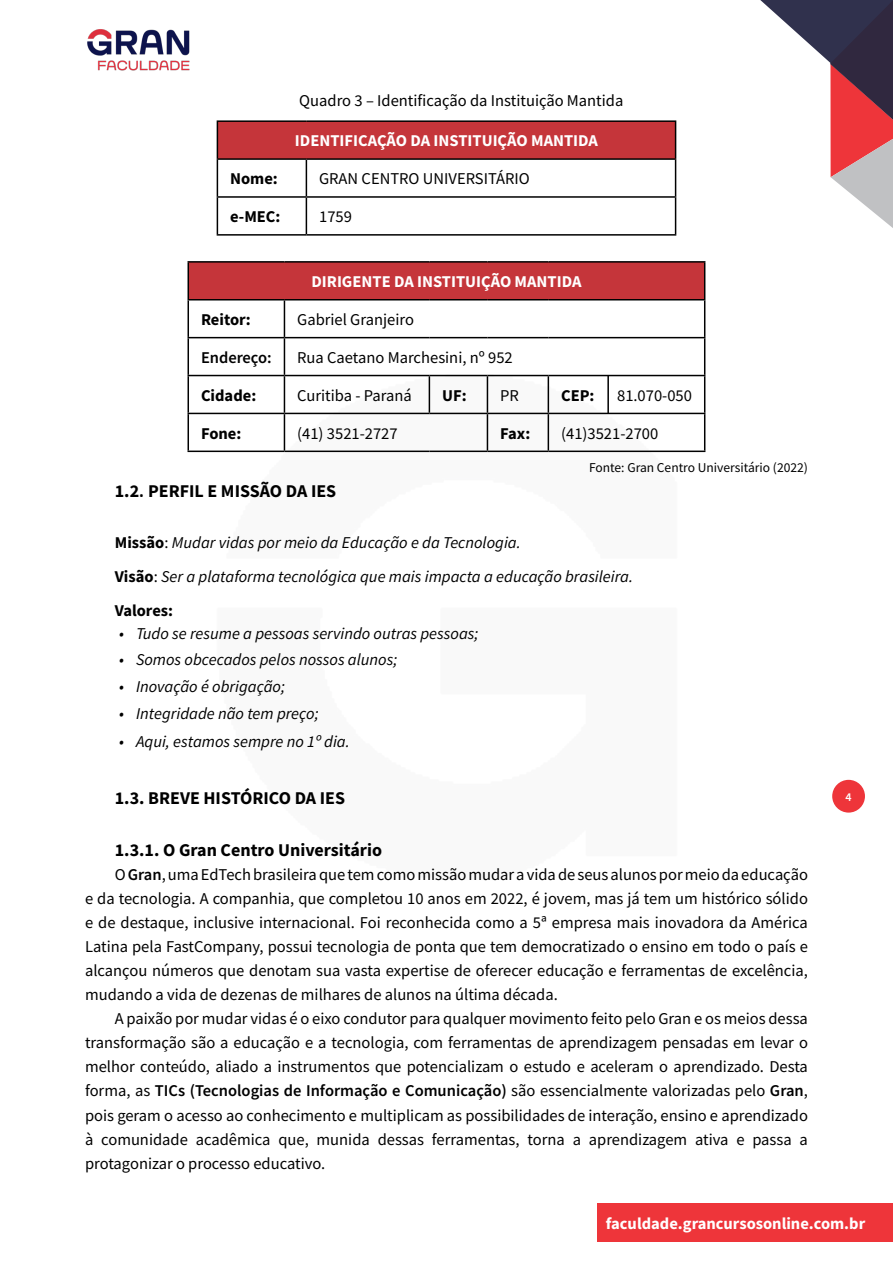
<style>
.page{position:relative;width:893px;height:1263px;background:#fff}
.page>*{position:absolute;margin:0;border:0;box-sizing:border-box;transform-origin:0 0}
.t1{font:700 18px "Source Sans Pro";color:#000}
.t2{font:16.5px/24px "Source Sans Pro";color:#000;text-align:justify}
.t3{font:italic 16.5px/34px "Source Sans Pro";color:#000}
.t4{font:700 16.5px "Source Sans Pro";color:#fff}
.t5{font:700 16.5px "Source Sans Pro";color:#000}
.t6{font:600 16.5px "Source Sans Pro";color:#000}
.t7{font:13.5px "Source Sans Pro";color:#000}
.t8{font:600 12px "Source Sans Pro";color:#fff}
.s1{font-family:"Calibri"}
.s2{font-weight:700;font-style:normal}
.s3{font-style:normal}
.s4{font-weight:600}
</style>
<div class="page">
<img style="left:87px;top:29px;width:103px;height:42px">
<svg style="left:760px;top:0;width:133px;height:228px"></svg>
<img style="left:206px;top:367px;width:481px;height:86px">
<div style="left:217px;top:121px;width:459px;height:38px;background:#c5353a"></div>
<hr style="left:217px;top:160px;width:1px;height:36px;background:#000">
<hr style="left:306px;top:160px;width:1px;height:36px;background:#000">
<hr style="left:675px;top:160px;width:1px;height:36px;background:#000">
<hr style="left:217px;top:196px;width:89px;height:2px;background:#000">
<hr style="left:217px;top:198px;width:1px;height:36px;background:#000">
<hr style="left:306px;top:196px;width:370px;height:2px;background:#000">
<hr style="left:306px;top:198px;width:1px;height:36px;background:#000">
<hr style="left:675px;top:198px;width:1px;height:36px;background:#000">
<hr style="left:217px;top:234px;width:89px;height:2px;background:#000">
<hr style="left:306px;top:234px;width:370px;height:2px;background:#000">
<hr style="left:217px;top:120px;width:89px;height:2px;background:#000">
<hr style="left:217px;top:122px;width:1px;height:36px;background:#000">
<hr style="left:306px;top:120px;width:370px;height:2px;background:#000">
<hr style="left:675px;top:122px;width:1px;height:36px;background:#000">
<hr style="left:217px;top:158px;width:89px;height:2px;background:#000">
<hr style="left:306px;top:158px;width:370px;height:2px;background:#000">
<div style="left:188px;top:262px;width:517px;height:38px;background:#c5353a"></div>
<hr style="left:704px;top:263px;width:1px;height:36px;background:#000">
<hr style="left:187px;top:338px;width:2px;height:37px;background:#000">
<hr style="left:187px;top:376px;width:2px;height:37px;background:#000">
<hr style="left:284px;top:376px;width:1px;height:37px;background:#000">
<hr style="left:429px;top:376px;width:1px;height:37px;background:#000">
<hr style="left:487px;top:376px;width:1px;height:37px;background:#000">
<hr style="left:187px;top:413px;width:97px;height:1px;background:#000">
<hr style="left:187px;top:414px;width:2px;height:37px;background:#000">
<hr style="left:487px;top:413px;width:61px;height:1px;background:#000">
<hr style="left:187px;top:451px;width:97px;height:1px;background:#000">
<hr style="left:487px;top:451px;width:61px;height:1px;background:#000">
<hr style="left:187px;top:300px;width:2px;height:37px;background:#000">
<hr style="left:187px;top:337px;width:97px;height:1px;background:#000">
<hr style="left:187px;top:375px;width:97px;height:1px;background:#000">
<hr style="left:704px;top:300px;width:1px;height:37px;background:#000">
<hr style="left:284px;top:413px;width:145px;height:1px;background:#000">
<hr style="left:284px;top:414px;width:1px;height:37px;background:#000">
<hr style="left:429px;top:413px;width:58px;height:1px;background:#000">
<hr style="left:487px;top:414px;width:1px;height:37px;background:#000">
<hr style="left:284px;top:451px;width:145px;height:1px;background:#000">
<hr style="left:429px;top:451px;width:58px;height:1px;background:#000">
<hr style="left:187px;top:261px;width:97px;height:2px;background:#000">
<hr style="left:187px;top:263px;width:2px;height:36px;background:#000">
<hr style="left:284px;top:261px;width:145px;height:2px;background:#000">
<hr style="left:429px;top:261px;width:58px;height:2px;background:#000">
<hr style="left:487px;top:261px;width:61px;height:2px;background:#000">
<hr style="left:548px;top:261px;width:157px;height:2px;background:#000">
<hr style="left:187px;top:299px;width:97px;height:1px;background:#000">
<hr style="left:284px;top:299px;width:145px;height:1px;background:#000">
<hr style="left:284px;top:300px;width:1px;height:37px;background:#000">
<hr style="left:429px;top:299px;width:58px;height:1px;background:#000">
<hr style="left:487px;top:299px;width:61px;height:1px;background:#000">
<hr style="left:548px;top:299px;width:157px;height:1px;background:#000">
<hr style="left:704px;top:414px;width:1px;height:37px;background:#000">
<hr style="left:548px;top:414px;width:1px;height:37px;background:#000">
<hr style="left:548px;top:451px;width:157px;height:1px;background:#000">
<hr style="left:548px;top:376px;width:1px;height:37px;background:#000">
<hr style="left:704px;top:376px;width:1px;height:37px;background:#000">
<hr style="left:548px;top:413px;width:157px;height:1px;background:#000">
<hr style="left:284px;top:337px;width:145px;height:1px;background:#000">
<hr style="left:284px;top:338px;width:1px;height:37px;background:#000">
<hr style="left:429px;top:337px;width:58px;height:1px;background:#000">
<hr style="left:487px;top:337px;width:61px;height:1px;background:#000">
<hr style="left:548px;top:337px;width:157px;height:1px;background:#000">
<hr style="left:704px;top:338px;width:1px;height:37px;background:#000">
<hr style="left:284px;top:375px;width:145px;height:1px;background:#000">
<hr style="left:429px;top:375px;width:58px;height:1px;background:#000">
<hr style="left:487px;top:375px;width:61px;height:1px;background:#000">
<hr style="left:548px;top:375px;width:157px;height:1px;background:#000">
<hr style="left:607px;top:376px;width:2px;height:38px;background:#000">
<div style="left:832px;top:780px;width:33px;height:33px;background:#ee353a;border-radius:50%"></div>
<div style="left:597px;top:1203px;width:296px;height:39px;background:#ee353a"></div>
<p class="t2" style="left:299px;top:88px;width:326px">Quadro 3 – Identificação da Instituição Mantida</p>
<p class="t4" style="left:295px;top:130px;width:305px">IDENTIFICAÇÃO DA INSTITUIÇÃO MANTIDA</p>
<p class="t5" style="left:230px;top:168px;width:49px">Nome:</p>
<p class="t2" style="left:319px;top:167px;width:212px">GRAN CENTRO UNIVERSITÁRIO</p>
<p class="t5" style="left:230px;top:205px;width:52px">e-MEC:</p>
<p class="t2" style="left:319px;top:205px;width:34px">1759</p>
<p class="t4" style="left:311px;top:270px;width:272px">DIRIGENTE DA INSTITUIÇÃO MANTIDA</p>
<p class="t5" style="left:201px;top:308px;width:51px">Reitor:</p>
<p class="t2" style="left:297px;top:307px;width:118px">Gabriel Granjeiro</p>
<p class="t6" style="left:201px;top:346px;width:72px">Endereço:</p>
<p class="t2" style="left:297px;top:345px;width:217px">Rua Caetano Marchesini, nº 952</p>
<p class="t5" style="left:201px;top:384px;width:57px">Cidade:</p>
<p class="t2" style="left:297px;top:383px;width:116px">Curitiba - Paraná</p>
<p class="t5" style="left:442px;top:384px;width:26px">UF:</p>
<p class="t2" style="left:500px;top:383px;width:20px">PR</p>
<p class="t5" style="left:561px;top:384px;width:35px">CEP:</p>
<p class="t2" style="left:617px;top:383px;width:76px">81.070-050</p>
<p class="t5" style="left:201px;top:422px;width:42px">Fone:</p>
<p class="t2" style="left:297px;top:421px;width:102px">(41) 3521-2727</p>
<p class="t5" style="left:500px;top:422px;width:32px">Fax:</p>
<p class="t2" style="left:561px;top:421px;width:99px">(41)3521-2700</p>
<p class="t7" style="left:589px;top:458px;width:220px">Fonte: Gran Centro Universitário (2022)</p>
<p class="t1" style="left:115px;top:479px;width:223px">1.2<span class="s1">.</span> PERFIL E MISSÃO DA IES</p>
<p class="t3" style="left:115px;top:525px;width:520px"><span class="s2">Missão</span><span class="s3">:</span> Mudar vidas por meio da Educação e da Tecnologia.<br><span class="s2">Visão</span><span class="s3">:</span> Ser a plataforma tecnológica que mais impacta a educação brasileira.<br><span class="s2">Valores:</span></p>
<p class="t3" style="left:119px;top:616px;width:361px">• Tudo se resume a pessoas servindo outras pessoas;</p>
<p class="t3" style="left:119px;top:643px;width:280px">• Somos obcecados pelos nossos alunos;</p>
<p class="t3" style="left:119px;top:669px;width:167px">• Inovação é obrigação;</p>
<p class="t3" style="left:119px;top:696px;width:201px">• Integridade não tem preço;</p>
<p class="t3" style="left:119px;top:724px;width:232px">• Aqui, estamos sempre no 1º dia.</p>
<p class="t1" style="left:115px;top:786px;width:232px">1.3. BREVE HISTÓRICO DA IES</p>
<p class="t1" style="left:115px;top:838px;width:269px">1.3.1. O Gran Centro Universitário</p>
<p class="t2" style="left:85px;top:863px;width:724px;text-indent:30px">O <span class="s4">Gran</span>, uma EdTech brasileira que tem como missão mudar a vida de seus alunos por meio da educação e da tecnologia. A companhia, que completou 10 anos em 2022, é jovem, mas já tem um histórico sólido e de destaque, inclusive internacional. Foi reconhecida como a 5ª empresa mais inovadora da América Latina pela FastCompany, possui tecnologia de ponta que tem democratizado o ensino em todo o país e alcançou números que denotam sua vasta expertise de oferecer educação e ferramentas de excelência, mudando a vida de dezenas de milhares de alunos na última década.</p>
<p class="t2" style="left:85px;top:1007px;width:724px;text-indent:30px">A paixão por mudar vidas é o eixo condutor para qualquer movimento feito pelo Gran e os meios dessa transformação são a educação e a tecnologia, com ferramentas de aprendizagem pensadas em levar o melhor conteúdo, aliado a instrumentos que potencializam o estudo e aceleram o aprendizado. Desta forma, as <span class="s4">TICs (Tecnologias de Informação e Comunicação)</span> são essencialmente valorizadas pelo <span class="s4">Gran</span>, pois geram o acesso ao conhecimento e multiplicam as possibilidades de interação, ensino e aprendizado à comunidade acadêmica que, munida dessas ferramentas, torna a aprendizagem ativa e passa a protagonizar o processo educativo.</p>
<p class="t8" style="left:845px;top:789px;width:8px">4</p>
<p class="t4" style="left:606px;top:1212px;width:261px">faculdade.grancursosonline.com.br</p>
</div>
